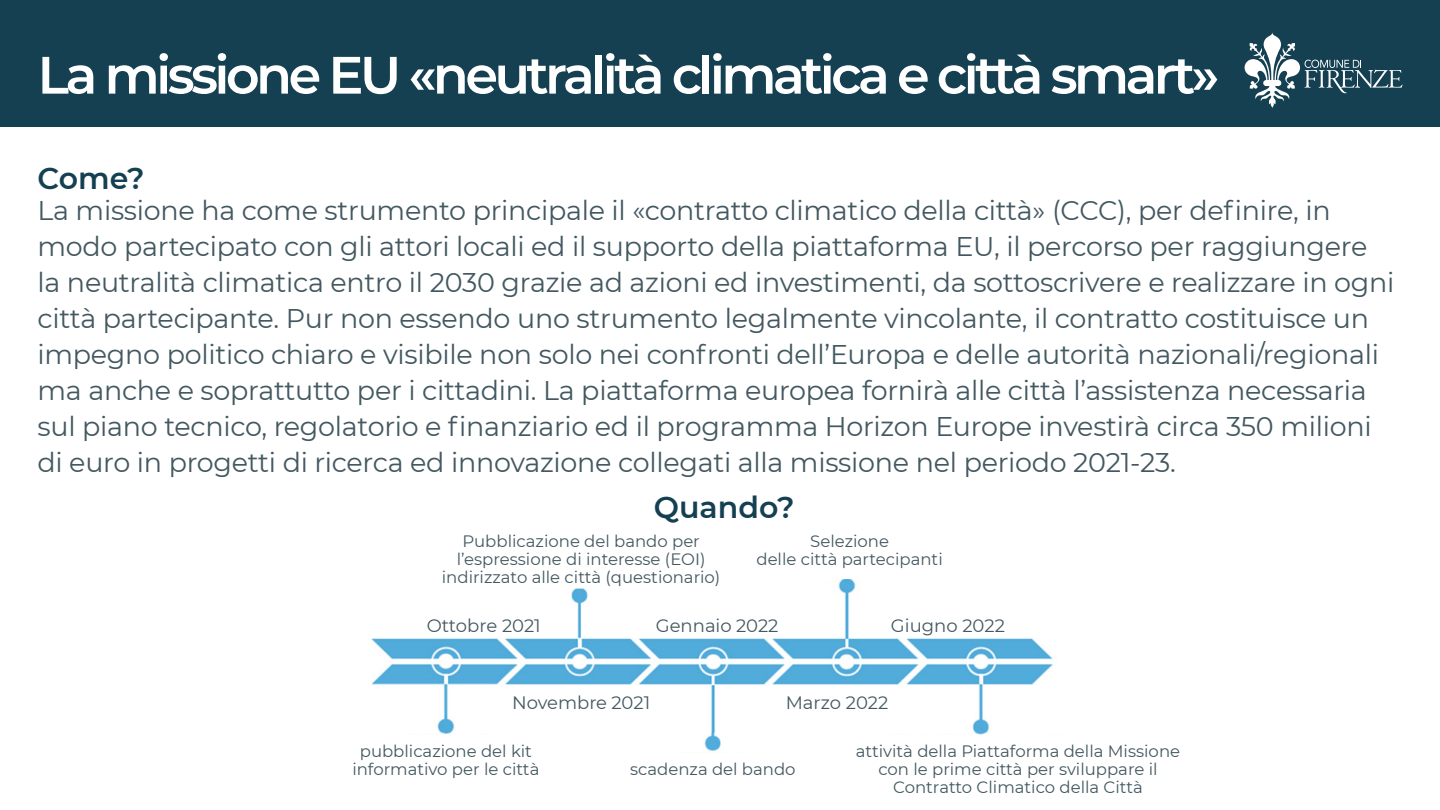
<style>
.page{position:relative;width:1440px;height:810px;background:#fff}
.page>*{position:absolute;margin:0;border:0;box-sizing:border-box;transform-origin:0 0}
.t1{font:600 52.5px "Montserrat";letter-spacing:-.07em;color:#fff}
.t2{font:600 30px "Montserrat";color:#144052}
.t3{font:27px/36px "Montserrat";letter-spacing:-.01em;color:#435860}
.t4{font:18px "Montserrat";color:#435860}
.t5{font:16.5px/18px "Montserrat";color:#435860;text-align:center}
</style>
<div class="page">
<div style="left:0;top:0;width:1440px;height:127px;background:#144052"></div>
<svg style="left:1245px;top:32px;width:157px;height:76px"></svg>
<img style="left:371px;top:579px;width:682px;height:174px">
<div style="left:371px;top:735px;width:295px;height:56px;background:#fff"></div>
<div style="left:468px;top:535px;width:295px;height:52px;background:#fff"></div>
<div style="left:854px;top:735px;width:294px;height:56px;background:#fff"></div>
<div style="left:506px;top:688px;width:132px;height:35px;background:#fff"></div>
<div style="left:380px;top:601px;width:132px;height:34px;background:#fff"></div>
<div style="left:650px;top:601px;width:132px;height:34px;background:#fff"></div>
<div style="left:910px;top:601px;width:131px;height:34px;background:#fff"></div>
<div style="left:772px;top:688px;width:132px;height:35px;background:#fff"></div>
<p class="t1" style="left:38px;top:38px;width:1184px">La missione EU «neutralità climatica e città smart»</p>
<p class="t2" style="left:38px;top:157px;width:109px">Come?</p>
<p class="t3" style="left:38px;top:192px;width:1358px">La missione ha come strumento principale il «contratto climatico della città» (CCC), per definire, in modo partecipato con gli attori locali ed il supporto della piattaforma EU, il percorso per raggiungere la neutralità climatica entro il 2030 grazie ad azioni ed investimenti, da sottoscrivere e realizzare in ogni città partecipante. Pur non essendo uno strumento legalmente vincolante, il contratto costituisce un impegno politico chiaro e visibile non solo nei confronti dell’Europa e delle autorità nazionali/regionali ma anche e soprattutto per i cittadini. La piattaforma europea fornirà alle città l’assistenza necessaria sul piano tecnico, regolatorio e finanziario ed il programma Horizon Europe investirà circa 350 milioni di euro in progetti di ricerca ed innovazione collegati alla missione nel periodo 2021-23.</p>
<p class="t2" style="left:654px;top:486px;width:142px">Quando?</p>
<p class="t5" style="left:442px;top:531px;width:280px">Pubblicazione del bando per l’espressione di interesse (EOI) indirizzato alle città (questionario)</p>
<p class="t5" style="left:810px;top:531px;width:80px">Selezione</p>
<p class="t5" style="left:757px;top:549px;width:188px">delle città partecipanti</p>
<p class="t4" style="left:427px;top:613px;width:116px">Ottobre 2021</p>
<p class="t4" style="left:656px;top:613px;width:124px">Gennaio 2022</p>
<p class="t4" style="left:891px;top:613px;width:115px">Giugno 2022</p>
<p class="t4" style="left:512px;top:690px;width:140px">Novembre 2021</p>
<p class="t4" style="left:786px;top:690px;width:104px">Marzo 2022</p>
<p class="t5" style="left:352px;top:742px;width:189px">pubblicazione del kit informativo per le città</p>
<p class="t5" style="left:630px;top:760px;width:167px">scadenza del bando</p>
<p class="t5" style="left:856px;top:742px;width:326px">attività della Piattaforma della Missione con le prime città per sviluppare il<br>Contratto Climatico della Città</p>
</div>
